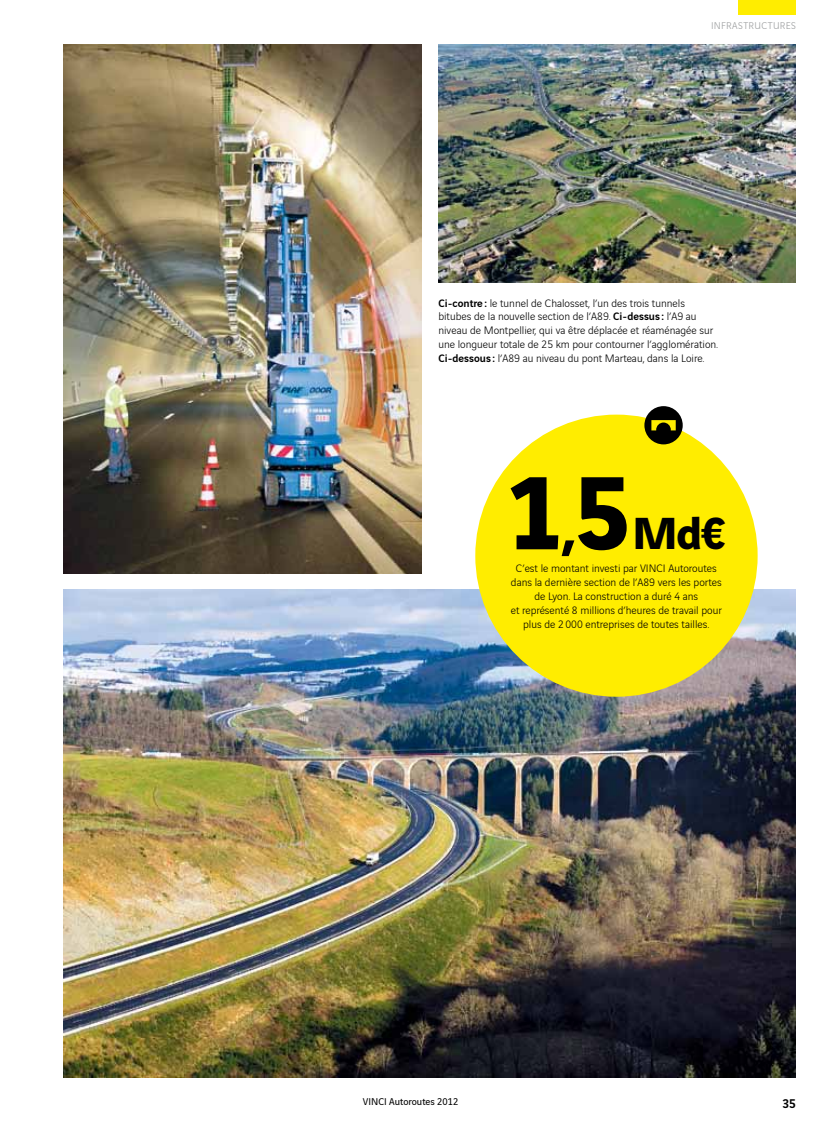
<style>
.page{position:relative;width:830px;height:1127px;background:#fff}
.page>*{position:absolute;margin:0;border:0;box-sizing:border-box;transform-origin:0 0}
.t1{font:700 111px "Vinci Sans";color:#000}
.t2{font:700 48px "Vinci Sans";color:#000}
.t3{font:500 13.5px "Vinci Sans";color:#000}
.t4{font:300 11.55px/13.8px "Vinci Sans";color:#000}
.t5{font:10.5px "Vinci Sans";color:#000}
.t6{font:300 10.5px "Vinci Sans";letter-spacing:.025em;color:#9c9e9f}
.s1{font-weight:500}
.s2{font-size:60px}
</style>
<div class="page">
<img style="left:64px;top:44px;width:357px;height:530px">
<img style="left:64px;top:590px;width:731px;height:488px">
<div style="left:738px;top:0;width:57px;height:14px;background:#ffed00"></div>
<img style="left:438px;top:44px;width:357px;height:239px">
<div style="left:475px;top:415px;width:282px;height:282px;background:#ffed00;border-radius:50%"></div>
<div style="left:644px;top:406px;width:38px;height:38px;background:#000;border-radius:50%"></div>
<svg style="left:651px;top:420px;width:24px;height:10px"></svg>
<p class="t6" style="left:710px;top:18px;width:80px">infrastructures</p>
<p class="t4" style="left:438px;top:295px;width:281px"><span class="s1">Ci-contre :</span> le tunnel de Chalosset, l’un des trois tunnels bitubes de la nouvelle section de l’A89. <span class="s1">Ci-dessus :</span> l’A9 au niveau de Montpellier, qui va être déplacée et réaménagée sur une longueur totale de 25 km pour contourner l’agglomération.<br><span class="s1">Ci-dessous :</span> l’A89 au niveau du pont Marteau, dans la Loire.</p>
<h1 class="t1" style="left:508px;top:425px;width:123px">1<span class="s2">,</span>5</h1>
<h2 class="t2" style="left:632px;top:495px;width:94px">md€</h2>
<p class="t4" style="left:510px;top:561px;width:212px;text-align:center">C’est le montant investi par VINCI Autoroutes dans la dernière section de l’A89 vers les portes de Lyon. La construction a duré 4 ans<br>et représenté 8 millions d’heures de travail pour plus de 2 000 entreprises de toutes tailles.</p>
<p class="t5" style="left:362px;top:1094px;width:97px">VINCI Autoroutes 2012</p>
<p class="t3" style="left:782px;top:1093px;width:15px">35</p>
</div>
